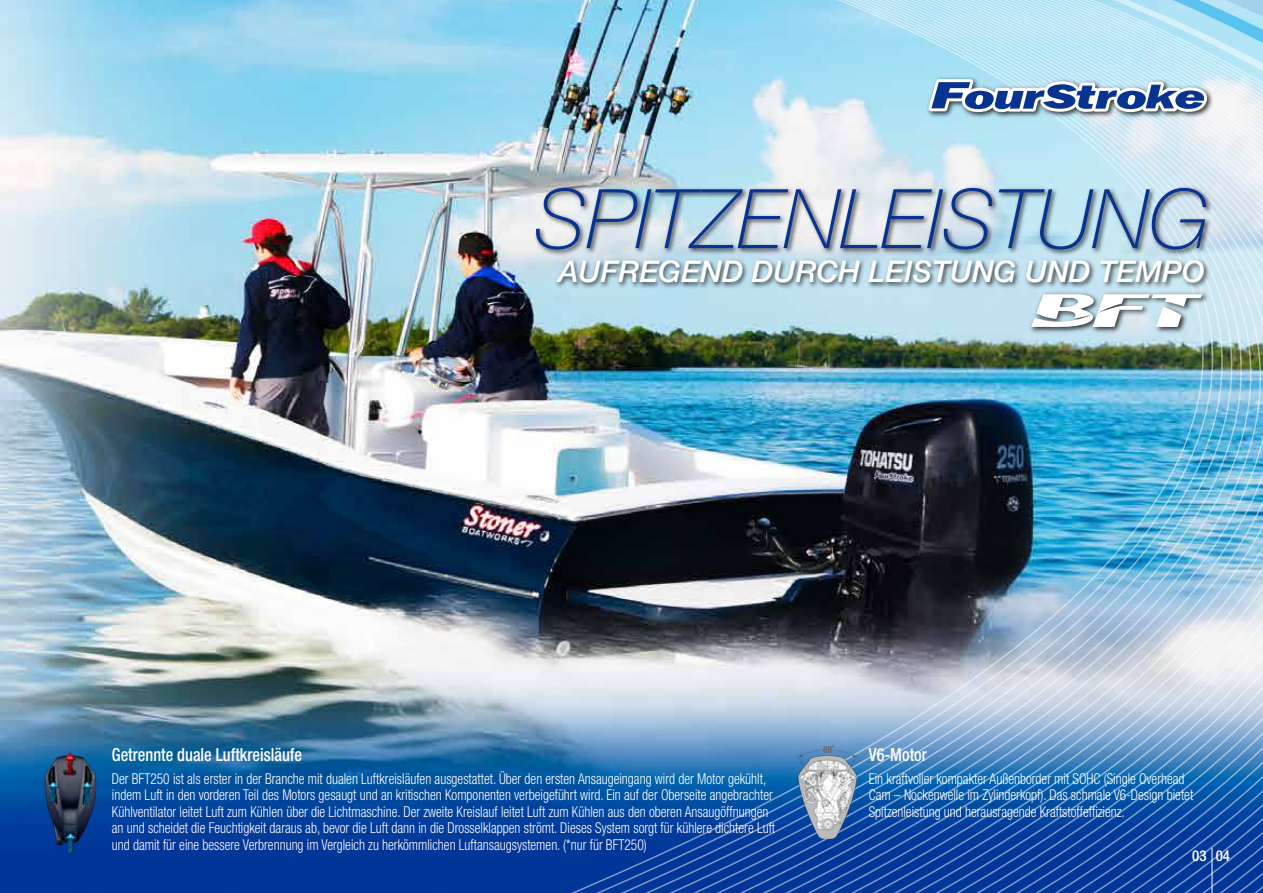
<style>
.page{position:relative;width:1263px;height:893px;background:#fff}
.page>*{position:absolute;margin:0;border:0;box-sizing:border-box;transform-origin:0 0}
.t1{font:italic 100 82.5px "Helvetica Neue";color:#083390}
.t2{font:italic 500 30px "Helvetica Neue";color:#fff}
.t3{font:500 condensed 18px "Helvetica Neue";color:#fff;scale:.91 1}
.t4{font:300 condensed 15px/16.5px "Helvetica Neue";color:#fff;scale:.9 1}
.t5{font:500 condensed 15px "Helvetica Neue";color:#fff}
</style>
<div class="page">
<img style="left:0;top:0;width:1263px;height:893px">
<img style="left:1027px;top:297px;width:184px;height:39px">
<svg style="left:1031px;top:297px;width:171px;height:30px"></svg>
<img style="left:530px;top:173px;width:688px;height:102px">
<img style="left:552px;top:252px;width:662px;height:45px">
<img style="left:924px;top:75px;width:291px;height:46px">
<svg style="left:928px;top:79px;width:279px;height:33px"></svg>
<img style="left:797px;top:744px;width:60px;height:94px">
<img style="left:43px;top:752px;width:55px;height:101px">
<hr style="left:1211px;top:848px;width:1px;height:45px;background:#fff">
<h1 class="t1" style="left:535px;top:174px;width:676px">SPITZENLEISTUNG</h1>
<h2 class="t2" style="left:558px;top:253px;width:648px">AUFREGEND DURCH LEISTUNG UND TEMPO</h2>
<p class="t3" style="left:112px;top:744px;width:210px">Getrennte duale Luftkreisläufe</p>
<p class="t4" style="left:112px;top:770px;width:738px">Der BFT250 ist als erster in der Branche mit dualen Luftkreisläufen ausgestattet. Über den ersten Ansaugeingang wird der Motor gekühlt, indem Luft in den vorderen Teil des Motors gesaugt und an kritischen Komponenten verbeigeführt wird. Ein auf der Oberseite angebrachter Kühlventilator leitet Luft zum Kühlen über die Lichtmaschine. Der zweite Kreislauf leitet Luft zum Kühlen aus den oberen Ansaugöffnungen an und scheidet die Feuchtigkeit daraus ab, bevor die Luft dann in die Drosselklappen strömt. Dieses System sorgt für kühlere dichtere Luft und damit für eine bessere Verbrennung im Vergleich zu herkömmlichen Luftansaugsystemen. (*nur für BFT250)</p>
<p class="t3" style="left:869px;top:744px;width:65px">V6-Motor</p>
<p class="t4" style="left:869px;top:770px;width:362px">Ein kraftvoller kompakter Außenborder mit SOHC (Single Overhead<br>Cam – Nockenwelle im Zylinderkopf). Das schmale V6-Design bietet<br>Spitzenleistung und herausragende Kraftstoffeffizienz.</p>
<p class="t5" style="left:1192px;top:847px;width:39px">03 04</p>
</div>
